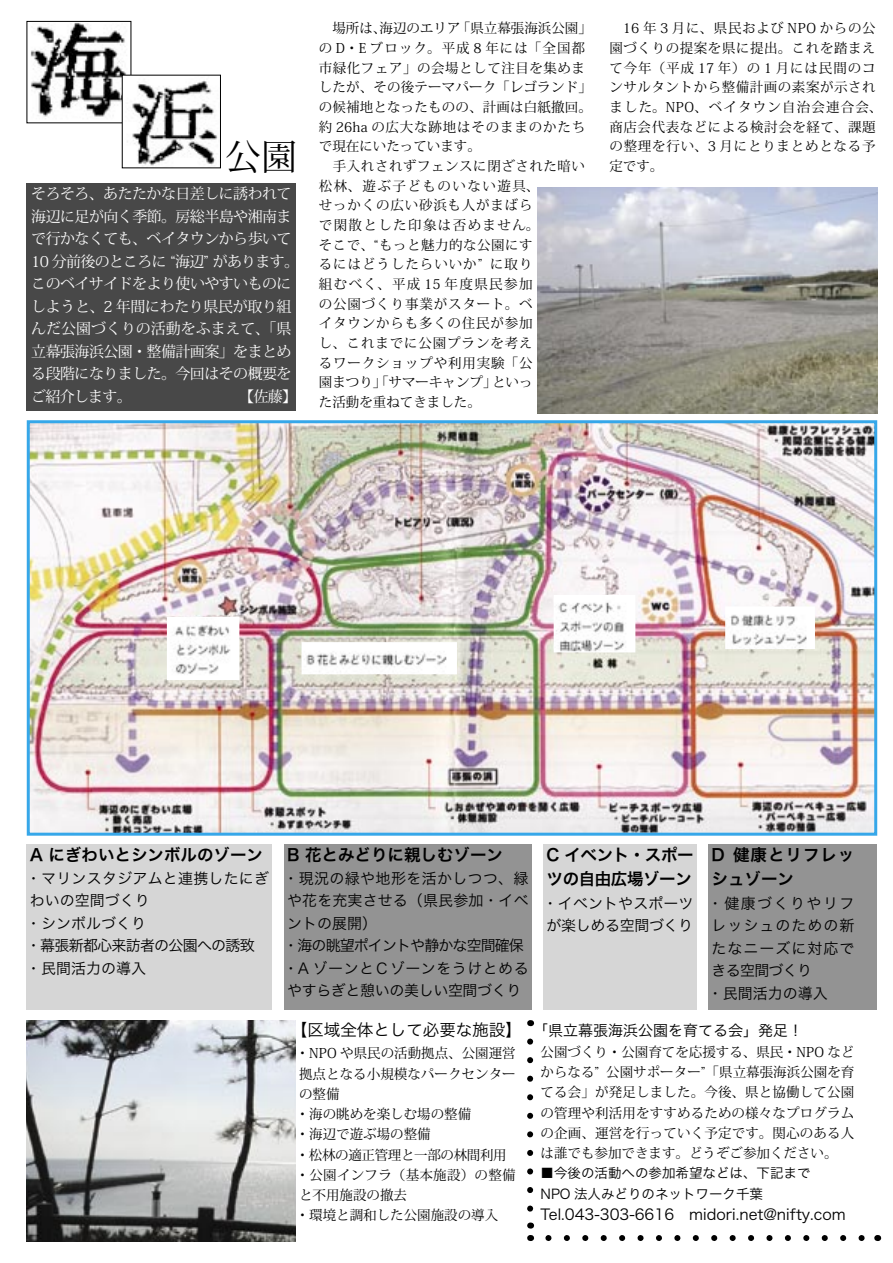
<style>
.page{position:relative;width:893px;height:1263px;background:#fff}
.page>*{position:absolute;margin:0;border:0;box-sizing:border-box;transform-origin:0 0}
.ノーマル{font:36px "Koz Min Std";color:#000}
.ノーマル-2{font:16.5px "Hira Kaku Pro W6";color:#000}
.ノーマル-3{font:16.5px/24.8px "Hira Kaku Pro W6";letter-spacing:-.025em;color:#000}
.ノーマル-4{font:16.5px "Hira Kaku Pro W3";color:#000}
.ノーマル-5{font:16.5px/24.8px "Hira Kaku Pro W6";letter-spacing:.06em;color:#000}
.ノーマル-6{font:15px/22.5px "Koz Min Std";letter-spacing:-.035em;color:#fff}
.ノーマル-7{font:15px/22.5px "Hira Kaku Pro W3";color:#000;text-align:justify}
.ノーマル-8{font:15px/22.5px "Hira Kaku Pro W3";letter-spacing:-.025em;color:#000}
.ノーマル-9{font:15px "Hira Kaku Pro W3";letter-spacing:-.06em;color:#000}
.ノーマル-10{font:15px "Hira Kaku Pro W3";letter-spacing:-.05em;color:#000}
.ノーマル-11{font:13.5px/19.6px "Koz Min Std";letter-spacing:.04em;color:#000;text-align:justify}
.ノーマル-12{font:13.5px/19.6px "Koz Min Std";letter-spacing:.065em;color:#000}
.ノーマル-13{font:13.5px/19.6px "Koz Min Std";letter-spacing:.015em;color:#000}
.ノーマル-14{font:13.5px "Koz Min Std";color:#000}
.ノーマル-15{font:13.5px "Hira Kaku Pro W3";color:#000}
.ノーマル-16{font:13.5px/20.2px "Koz Min Std";letter-spacing:.02em;color:#000}
.ノーマル-17{font:13.5px "Koz Min Std";letter-spacing:-.025em;color:#000}
</style>
<div class="page">
<div style="left:27px;top:183px;width:269px;height:228px;background:#484848"></div>
<img style="left:31px;top:424px;width:842px;height:408px">
<img style="left:167px;top:595px;width:648px;height:85px">
<div style="left:27px;top:420px;width:850px;height:416px;border:3px solid #36a7e9"></div>
<img style="left:537px;top:187px;width:340px;height:226px">
<div style="left:27px;top:845px;width:245px;height:165px;background:#d6d6d6"></div>
<div style="left:284px;top:845px;width:248px;height:165px;background:#939393"></div>
<div style="left:544px;top:845px;width:153px;height:165px;background:#d6d6d6"></div>
<div style="left:709px;top:845px;width:168px;height:165px;background:#939393"></div>
<img style="left:27px;top:1020px;width:269px;height:222px">
<svg style="left:527px;top:1041px;width:6px;height:171px"></svg>
<img style="left:30px;top:23px;width:99px;height:98px">
<img style="left:124px;top:77px;width:94px;height:89px">
<svg style="left:548px;top:1235px;width:317px;height:6px"></svg>
<p class="ノーマル" style="left:225px;top:135px;width:73px">公園</p>
<p class="ノーマル-6" style="left:31px;top:183px;width:269px">そろそろ、あたたかな日差しに誘われて海辺に足が向く季節。房総半島や湘南まで行かなくても、ベイタウンから歩いて<br>10 分前後のところに “海辺” があります。このベイサイドをより使いやすいものにしようと、2 年間にわたり県民が取り組んだ公園づくりの活動をふまえて、「県立幕張海浜公園・整備計画案」をまとめる段階になりました。今回はその概要をご紹介します。　</p>
<p class="ノーマル-6" style="left:190px;top:385px;width:109px">　　　　【佐藤】</p>
<p class="ノーマル-13" style="left:319px;top:19px;width:275px">　場所は、海辺のエリア「県立幕張海浜公園」の D・E ブロック。平成 8 年には「全国都市緑化フェア」の会場として注目を集めましたが、その後テーマパーク「レゴランド」の候補地となったものの、計画は白紙撤回。約 26ha の広大な跡地はそのままのかたちで現在にいたっています。</p>
<p class="ノーマル-12" style="left:319px;top:156px;width:268px">　手入れされずフェンスに閉ざされた暗い松林、遊ぶ子どものいない遊具、<br>せっかくの広い砂浜も人がまばら<br>で閑散とした印象は否めません。<br>そこで、“もっと魅力的な公園にす<br>るにはどうしたらいいか” に取り<br>組むべく、平成 15 年度県民参加<br>の公園づくり事業がスタート。ベ<br>イタウンからも多くの住民が参加<br>し、これまでに公園プランを考え<br>るワークショップや利用実験「公<br>園まつり」「サマーキャンプ」といっ<br>た活動を重ねてきました。</p>
<p class="ノーマル-11" style="left:609px;top:19px;width:274px;text-align:left">　16 年 3 月に、県民および NPO からの公園づくりの提案を県に提出。これを踏まえて今年（平成 17 年）の 1 月には民間のコンサルタントから整備計画の素案が示されました。NPO、ベイタウン自治会連合会、商店会代表などによる検討会を経て、課題の整理を行い、3 月にとりまとめとなる予定です。</p>
<p class="ノーマル-2" style="left:30px;top:839px;width:235px">A にぎわいとシンボルのゾーン</p>
<p class="ノーマル-7" style="left:26px;top:866px;width:245px">・マリンスタジアムと連携したにぎわいの空間づくり</p>
<p class="ノーマル-7" style="left:26px;top:911px;width:121px">・シンボルづくり</p>
<p class="ノーマル-10" style="left:26px;top:932px;width:230px">・幕張新都心来訪者の公園への誘致</p>
<p class="ノーマル-7" style="left:26px;top:956px;width:121px">・民間活力の導入</p>
<p class="ノーマル-2" style="left:287px;top:839px;width:217px">B 花とみどりに親しむゾーン</p>
<p class="ノーマル-7" style="left:283px;top:866px;width:247px">・現況の緑や地形を活かしつつ、緑や花を充実させる（県民参加・イベントの展開）</p>
<p class="ノーマル-9" style="left:283px;top:932px;width:242px">・海の眺望ポイントや静かな空間確保</p>
<p class="ノーマル-8" style="left:283px;top:956px;width:247px">・A ゾーンとＣゾーンをうけとめるやすらぎと憩いの美しい空間づくり</p>
<p class="ノーマル-4" style="left:291px;top:1015px;width:232px">【区域全体として必要な施設】</p>
<p class="ノーマル-11" style="left:296px;top:1043px;width:222px;line-height:20.2px">・NPO や県民の活動拠点、公園運営拠点となる小規模なパークセンターの整備</p>
<p class="ノーマル-14" style="left:296px;top:1106px;width:177px">・海の眺めを楽しむ場の整備</p>
<p class="ノーマル-14" style="left:296px;top:1126px;width:136px">・海辺で遊ぶ場の整備</p>
<p class="ノーマル-17" style="left:296px;top:1146px;width:212px">・松林の適正管理と一部の林間利用</p>
<p class="ノーマル-16" style="left:296px;top:1165px;width:221px">・公園インフラ（基本施設）の整備と不用施設の撤去</p>
<p class="ノーマル-14" style="left:296px;top:1207px;width:204px">・環境と調和した公園施設の導入</p>
<p class="ノーマル-3" style="left:547px;top:841px;width:148px">C イベント・スポーツの自由広場ゾーン</p>
<p class="ノーマル-8" style="left:543px;top:891px;width:152px">・イベントやスポーツが楽しめる空間づくり</p>
<p class="ノーマル-5" style="left:712px;top:841px;width:144px">D 健康とリフレッシュゾーン</p>
<p class="ノーマル-7" style="left:708px;top:891px;width:148px">・健康づくりやリフレッシュのための新たなニーズに対応できる空間づくり</p>
<p class="ノーマル-7" style="left:708px;top:981px;width:121px">・民間活力の導入</p>
<p class="ノーマル-7" style="left:533px;top:1018px;width:271px">「県立幕張海浜公園を育てる会」発足！</p>
<p class="ノーマル-11" style="left:540px;top:1042px;width:315px;line-height:20.2px">公園づくり・公園育てを応援する、県民・NPO などからなる” 公園サポーター”「県立幕張海浜公園を育てる会」が発足しました。今後、県と協働して公園の管理や利活用をすすめるための様々なプログラムの企画、運営を行っていく予定です。関心のある人は誰でも参加できます。どうぞご参加ください。</p>
<p class="ノーマル-15" style="left:540px;top:1161px;width:271px">■今後の活動への参加希望などは、下記まで</p>
<p class="ノーマル-15" style="left:540px;top:1181px;width:224px">NPO 法人みどりのネットワーク千葉</p>
<p class="ノーマル-7" style="left:540px;top:1202px;width:307px">Tel.043-303-6616　midori.net@nifty.com</p>
</div>
